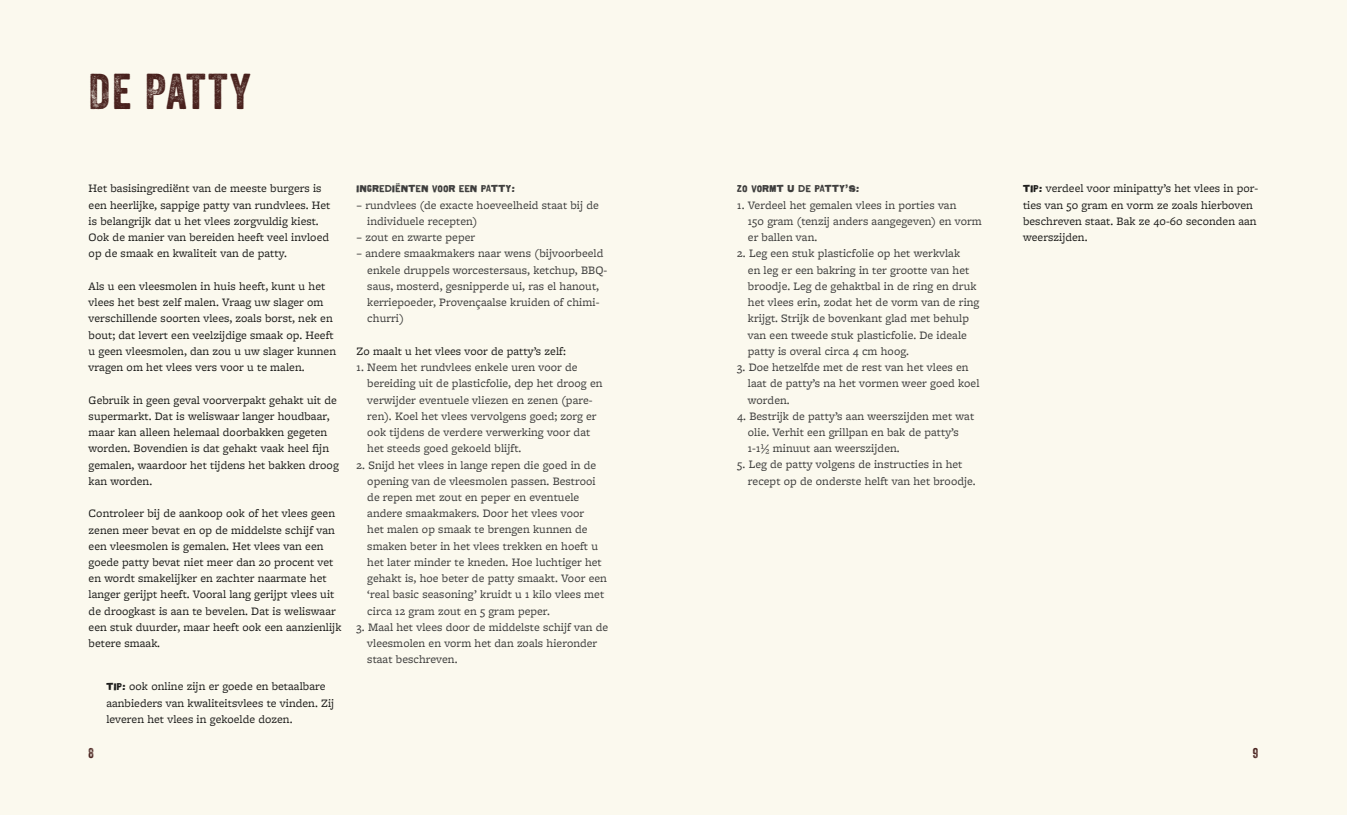
<style>
.page{position:relative;width:1347px;height:815px;background:#fff}
.page>*{position:absolute;margin:0;border:0;box-sizing:border-box;transform-origin:0 0}
.t1{font:48.75px "Veneer Two";letter-spacing:.04em;color:#48211d}
.t2{font:13.75px "Veneer Two";color:#48211d}
.t3{font:11.88px/16.2px "Freight Micro Pro";letter-spacing:.005em;color:#3d3d3c}
.t4{font:11.88px/16.2px "Freight Micro Pro";letter-spacing:.005em;color:#1d1d1b}
.t5{font:10px "Shelton";letter-spacing:.05em;color:#3d3d3c}
.s1{font-family:"Shelton";font-size:10px}
</style>
<div class="page">
<div style="left:0;top:0;width:1346px;height:815px;background:#fbf9ee"></div>
<h1 class="t1" style="left:89px;top:62px;width:163px">De Patty</h1>
<p class="t4" style="left:89px;top:180px;width:243px">Het basisingrediënt van de meeste burgers is een heerlijke, sappige patty van rundvlees. Het is belangrijk dat u het vlees zorgvuldig kiest.<br>Ook de manier van bereiden heeft veel invloed op de smaak en kwaliteit van de patty.</p>
<p class="t4" style="left:89px;top:277px;width:249px">Als u een vleesmolen in huis heeft, kunt u het vlees het best zelf malen. Vraag uw slager om verschillende soorten vlees, zoals borst, nek en bout; dat levert een veelzijdige smaak op. Heeft u geen vleesmolen, dan zou u uw slager kunnen vragen om het vlees vers voor u te malen.</p>
<p class="t4" style="left:89px;top:391px;width:252px">Gebruik in geen geval voorverpakt gehakt uit de supermarkt. Dat is weliswaar langer houdbaar, maar kan alleen helemaal doorbakken gegeten worden. Bovendien is dat gehakt vaak heel fijn gemalen, waardoor het tijdens het bakken droog kan worden.</p>
<p class="t4" style="left:89px;top:505px;width:254px">Controleer bij de aankoop ook of het vlees geen zenen meer bevat en op de middelste schijf van een vleesmolen is gemalen. Het vlees van een goede patty bevat niet meer dan 20 procent vet en wordt smakelijker en zachter naarmate het langer gerijpt heeft. Vooral lang gerijpt vlees uit de droogkast is aan te bevelen. Dat is weliswaar een stuk duurder, maar heeft ook een aanzienlijk betere smaak.</p>
<p class="t4" style="left:106px;top:678px;width:229px"><span class="s1">TIP:</span> ook online zijn er goede en betaalbare aanbieders van kwaliteitsvlees te vinden. Zij leveren het vlees in gekoelde dozen.</p>
<p class="t5" style="left:357px;top:182px;width:159px">INGREDIËNTEN VOOR EEN PATTY:</p>
<p class="t3" style="left:367px;top:196px;width:233px;text-indent:-11px">– rundvlees (de exacte hoeveelheid staat bij de individuele recepten)</p>
<p class="t3" style="left:357px;top:229px;width:120px">– zout en zwarte peper</p>
<p class="t3" style="left:367px;top:245px;width:241px;text-indent:-11px">– andere smaakmakers naar wens (bijvoorbeeld enkele druppels worcestersaus, ketchup, BBQ&shy;saus, mosterd, gesnipperde ui, ras el hanout, kerriepoeder, Provençaalse kruiden of chimi&shy;churri)</p>
<p class="t4" style="left:357px;top:342px;width:211px">Zo maalt u het vlees voor de patty’s zelf:</p>
<p class="t3" style="left:367px;top:359px;width:237px;text-indent:-11px">1. Neem het rundvlees enkele uren voor de bereiding uit de plasticfolie, dep het droog en verwijder eventuele vliezen en zenen (pare&shy;ren). Koel het vlees vervolgens goed; zorg er ook tijdens de verdere verwerking voor dat het steeds goed gekoeld blijft.</p>
<p class="t3" style="left:367px;top:456px;width:241px;text-indent:-11px">2. Snijd het vlees in lange repen die goed in de opening van de vleesmolen passen. Bestrooi de repen met zout en peper en eventuele andere smaakmakers. Door het vlees voor<br>het malen op smaak te brengen kunnen de smaken beter in het vlees trekken en hoeft u het later minder te kneden. Hoe luchtiger het gehakt is, hoe beter de patty smaakt. Voor een ‘real basic seasoning’ kruidt u 1 kilo vlees met circa 12 gram zout en 5 gram peper.</p>
<p class="t3" style="left:367px;top:619px;width:242px;text-indent:-11px">3. Maal het vlees door de middelste schijf van de vleesmolen en vorm het dan zoals hieronder staat beschreven.</p>
<p class="t5" style="left:737px;top:182px;width:123px">ZO VORMT U DE PATTY’S:</p>
<p class="t3" style="left:748px;top:196px;width:235px;text-indent:-11px">1. Verdeel het gemalen vlees in porties van<br>150 gram (tenzij anders aangegeven) en vorm er ballen van.</p>
<p class="t3" style="left:748px;top:245px;width:233px;text-indent:-11px">2. Leg een stuk plasticfolie op het werkvlak<br>en leg er een bakring in ter grootte van het broodje. Leg de gehaktbal in de ring en druk het vlees erin, zodat het de vorm van de ring krijgt. Strijk de bovenkant glad met behulp van een tweede stuk plasticfolie. De ideale patty is overal circa 4 cm hoog.</p>
<p class="t3" style="left:748px;top:359px;width:233px;text-indent:-11px">3. Doe hetzelfde met de rest van het vlees en laat de patty’s na het vormen weer goed koel worden.</p>
<p class="t3" style="left:748px;top:407px;width:228px;text-indent:-11px">4. Bestrijk de patty’s aan weerszijden met wat olie. Verhit een grillpan en bak de patty’s<br>1-11/2 minuut aan weerszijden.</p>
<p class="t3" style="left:748px;top:456px;width:229px;text-indent:-11px">5. Leg de patty volgens de instructies in het recept op de onderste helft van het broodje.</p>
<p class="t4" style="left:1023px;top:180px;width:237px"><span class="s1">TIP:</span> verdeel voor minipatty’s het vlees in por&shy;ties van 50 gram en vorm ze zoals hierboven beschreven staat. Bak ze 40-60 seconden aan weerszijden.</p>
<p class="t2" style="left:89px;top:744px;width:7px">8</p>
<p class="t2" style="left:1252px;top:744px;width:7px">9</p>
</div>
